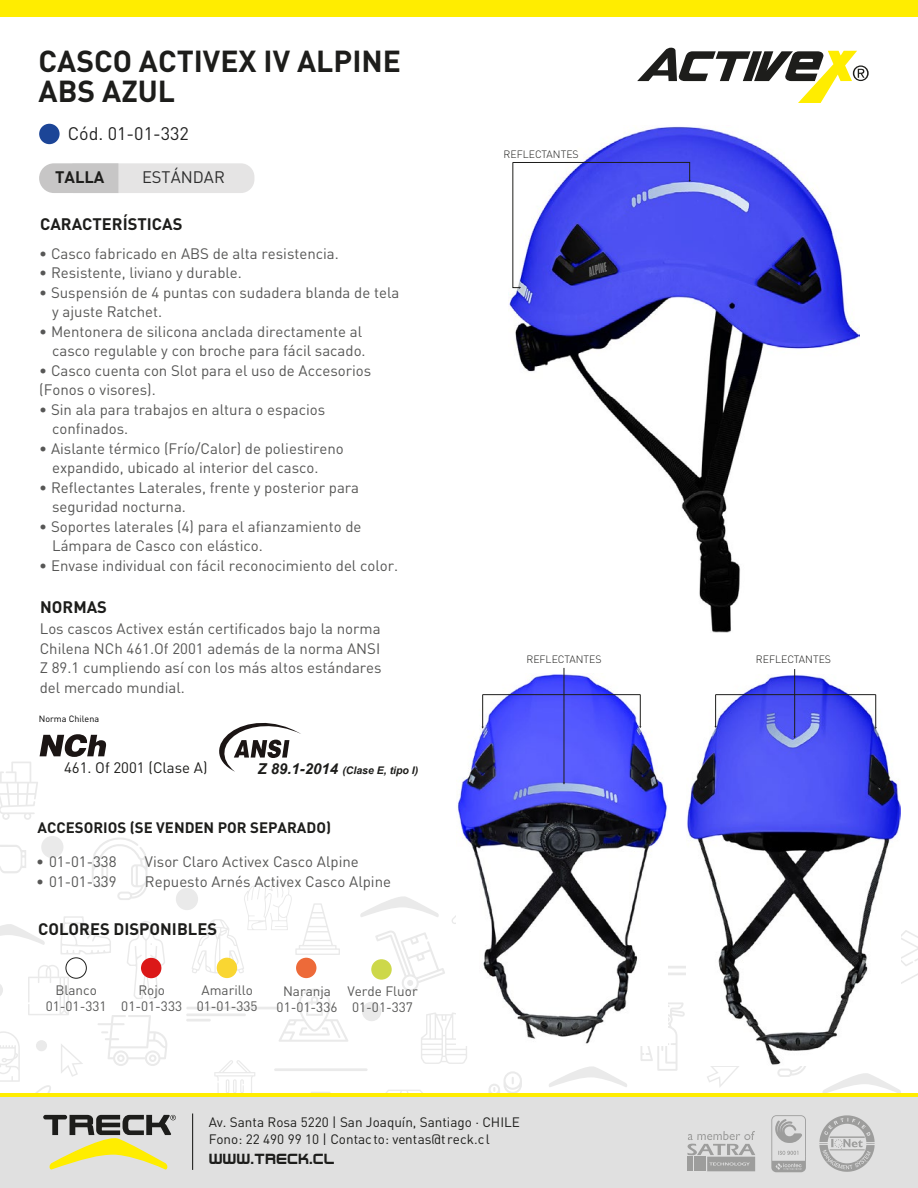
<style>
.page{position:relative;width:918px;height:1188px;background:#fff}
.page>*{position:absolute;margin:0;border:0;box-sizing:border-box;transform-origin:0 0}
.t1{font:700 30px/30px "DIN Pro";color:#1d1d1b}
.t2{font:18px "DIN Pro";color:#222}
.t3{font:700 16.5px "DIN Pro";color:#1d1d1b}
.t4{font:16.5px "DIN Pro";color:#2d2d2d}
.t5{font:15px/19.5px "DIN Pro";color:#575756}
.t6{font:700 15px "DIN Pro";color:#1d1d1b}
.t7{font:15px "DIN Pro";color:#1d1d1b}
.t8{font:15px "Regen";color:#1d1d1b}
.t9{font:13.5px/16.5px "DIN Pro";color:#1d1d1b}
.t10{font:13.5px/16.2px "DIN Pro";color:#575756;text-align:center}
.t11{font:300 10.5px "DIN Pro";color:#1d1d1b}
.t12{font:italic 700 10.5px "Arial";color:#1d1d1b}
.t13{font:9px "DIN Pro";color:#000}
.s1{font-size:15px}
</style>
<div class="page">
<svg style="left:452px;top:915px;width:4px;height:9px"></svg>
<svg style="left:382px;top:1090px;width:45px;height:4px"></svg>
<svg style="left:462px;top:1071px;width:71px;height:23px"></svg>
<svg style="left:901px;top:930px;width:17px;height:54px"></svg>
<svg style="left:641px;top:1002px;width:44px;height:69px"></svg>
<svg style="left:421px;top:1013px;width:46px;height:51px"></svg>
<svg style="left:375px;top:931px;width:70px;height:60px"></svg>
<svg style="left:777px;top:1066px;width:29px;height:11px"></svg>
<svg style="left:707px;top:1066px;width:32px;height:21px"></svg>
<svg style="left:360px;top:896px;width:79px;height:21px"></svg>
<svg style="left:549px;top:1066px;width:78px;height:21px"></svg>
<svg style="left:822px;top:1073px;width:79px;height:21px"></svg>
<div style="left:362px;top:1002px;width:19px;height:19px;background:#eaeaea;border-radius:50%"></div>
<hr style="left:635px;top:966px;width:93px;height:3px;background:#eaeaea">
<hr style="left:274px;top:1068px;width:94px;height:3px;background:#eaeaea">
<hr style="left:635px;top:973px;width:59px;height:2px;background:#eaeaea">
<div style="left:0;top:1094px;width:918px;height:94px;background:#e0e0e0"></div>
<div style="left:0;top:0;width:918px;height:16px;background:#ffed00"></div>
<hr style="left:0;top:1094px;width:918px;height:3px;background:#ffed00">
<img style="left:687px;top:675px;width:214px;height:390px">
<img style="left:509px;top:126px;width:351px;height:507px">
<img style="left:456px;top:673px;width:211px;height:372px">
<svg style="left:0;top:836px;width:348px;height:334px"></svg>
<hr style="left:192px;top:1114px;width:1px;height:56px;background:#1d1d1b">
<svg style="left:687px;top:1115px;width:188px;height:57px"></svg>
<svg style="left:637px;top:48px;width:232px;height:55px"></svg>
<div style="left:141px;top:958px;width:20px;height:20px;background:#db1818;border-radius:50%"></div>
<svg style="left:0;top:734px;width:106px;height:86px"></svg>
<div style="left:66px;top:958px;width:20px;height:20px;background:#fff;border-radius:50%"></div>
<div style="left:66px;top:958px;width:21px;height:20px;border:1px solid #1d1d1b;border-radius:50%"></div>
<div style="left:217px;top:958px;width:20px;height:20px;background:#f9d632;border-radius:50%"></div>
<div style="left:296px;top:958px;width:20px;height:20px;background:#ed6a39;border-radius:50%"></div>
<svg style="left:219px;top:723px;width:82px;height:49px"></svg>
<div style="left:371px;top:959px;width:21px;height:21px;background:#cdd84a;border-radius:50%"></div>
<svg style="left:512px;top:162px;width:179px;height:127px"></svg>
<hr style="left:564px;top:668px;width:1px;height:115px;background:#1d1d1b">
<hr style="left:482px;top:695px;width:1px;height:32px;background:#1d1d1b">
<hr style="left:640px;top:695px;width:1px;height:32px;background:#1d1d1b">
<hr style="left:483px;top:694px;width:157px;height:1px;background:#1d1d1b">
<hr style="left:794px;top:669px;width:1px;height:68px;background:#1d1d1b">
<hr style="left:715px;top:695px;width:1px;height:31px;background:#1d1d1b">
<hr style="left:875px;top:695px;width:1px;height:33px;background:#1d1d1b">
<hr style="left:716px;top:694px;width:160px;height:1px;background:#1d1d1b">
<svg style="left:39px;top:163px;width:215px;height:30px"></svg>
<div style="left:39px;top:124px;width:21px;height:20px;background:#1c4597;border-radius:50%"></div>
<h1 class="t1" style="left:39px;top:43px;width:364px">CASCO ACTIVEX IV ALPINE<br>ABS AZUL</h1>
<p class="t2" style="left:68px;top:119px;width:123px">Cód. 01-01-332</p>
<p class="t3" style="left:55px;top:164px;width:51px">TALLA</p>
<p class="t4" style="left:142px;top:164px;width:84px">ESTÁNDAR</p>
<p class="t3" style="left:40px;top:210px;width:144px">CARACTERÍSTICAS</p>
<p class="t5" style="left:39px;top:242px;width:301px">• Casco fabricado en ABS de alta resistencia.</p>
<p class="t5" style="left:39px;top:261px;width:204px">• Resistente, liviano y durable.</p>
<p class="t5" style="left:52px;top:281px;width:349px;text-indent:-13px">• Suspensión de 4 puntas con sudadera blanda de tela y ajuste Ratchet.</p>
<p class="t5" style="left:39px;top:320px;width:328px;text-align:right">• Mentonera de silicona anclada directamente al casco regulable y con broche para fácil sacado.</p>
<p class="t5" style="left:39px;top:359px;width:333px">• Casco cuenta con Slot para el uso de Accesorios (Fonos o visores).</p>
<p class="t5" style="left:52px;top:398px;width:275px;text-indent:-13px">• Sin ala para trabajos en altura o espacios confinados.</p>
<p class="t5" style="left:52px;top:437px;width:293px;text-indent:-13px">• Aislante térmico (Frío/Calor) de poliestireno expandido, ubicado al interior del casco.</p>
<p class="t5" style="left:52px;top:476px;width:308px;text-indent:-13px">• Reflectantes Laterales, frente y posterior para seguridad nocturna.</p>
<p class="t5" style="left:52px;top:515px;width:311px;text-indent:-13px">• Soportes laterales (4) para el afianzamiento de<br>Lámpara de Casco con elástico.</p>
<p class="t5" style="left:39px;top:554px;width:360px">• Envase individual con fácil reconocimiento del color.</p>
<p class="t3" style="left:40px;top:593px;width:68px">NORMAS</p>
<p class="t5" style="left:40px;top:618px;width:343px;text-align:justify">Los cascos Activex están certificados bajo la norma Chilena NCh 461.Of 2001 además de la norma ANSI Z 89.1 cumpliendo así con los más altos estándares del mercado mundial.</p>
<p class="t13" style="left:39px;top:712px;width:62px">Norma Chilena</p>
<p class="t7" style="left:64px;top:756px;width:145px">461. Of 2001 (Clase A)</p>
<p class="t12" style="left:257px;top:763px;width:162px"><span class="s1">Z 89.1-2014</span> (Clase E, tipo I)</p>
<p class="t6" style="left:38px;top:815px;width:295px">ACCESORIOS (SE VENDEN POR SEPARADO)</p>
<p class="t5" style="left:36px;top:851px;width:82px">• 01-01-338</p>
<p class="t5" style="left:145px;top:851px;width:215px">Visor Claro Activex Casco Alpine</p>
<p class="t5" style="left:36px;top:870px;width:82px">• 01-01-339</p>
<p class="t5" style="left:145px;top:870px;width:248px">Repuesto Arnés Activex Casco Alpine</p>
<p class="t3" style="left:38px;top:915px;width:180px">COLORES DISPONIBLES</p>
<p class="t10" style="left:46px;top:980px;width:62px">Blanco<br>01-01-331</p>
<p class="t10" style="left:121px;top:980px;width:62px">Rojo<br>01-01-333</p>
<p class="t10" style="left:197px;top:980px;width:62px">Amarillo<br>01-01-335</p>
<p class="t10" style="left:277px;top:982px;width:62px">Naranja<br>01-01-336</p>
<p class="t10" style="left:347px;top:982px;width:72px">Verde Fluor<br>01-01-337</p>
<p class="t11" style="left:504px;top:146px;width:77px">REFLECTANTES</p>
<p class="t11" style="left:526px;top:651px;width:77px">REFLECTANTES</p>
<p class="t11" style="left:756px;top:651px;width:77px">REFLECTANTES</p>
<p class="t9" style="left:209px;top:1113px;width:313px">Av. Santa Rosa 5220 | San Joaquín, Santiago · CHILE<br>Fono: 22 490 99 10 | Contacto: ventas@treck.cl</p>
<p class="t8" style="left:209px;top:1149px;width:127px">WWW.TRECK.CL</p>
</div>
